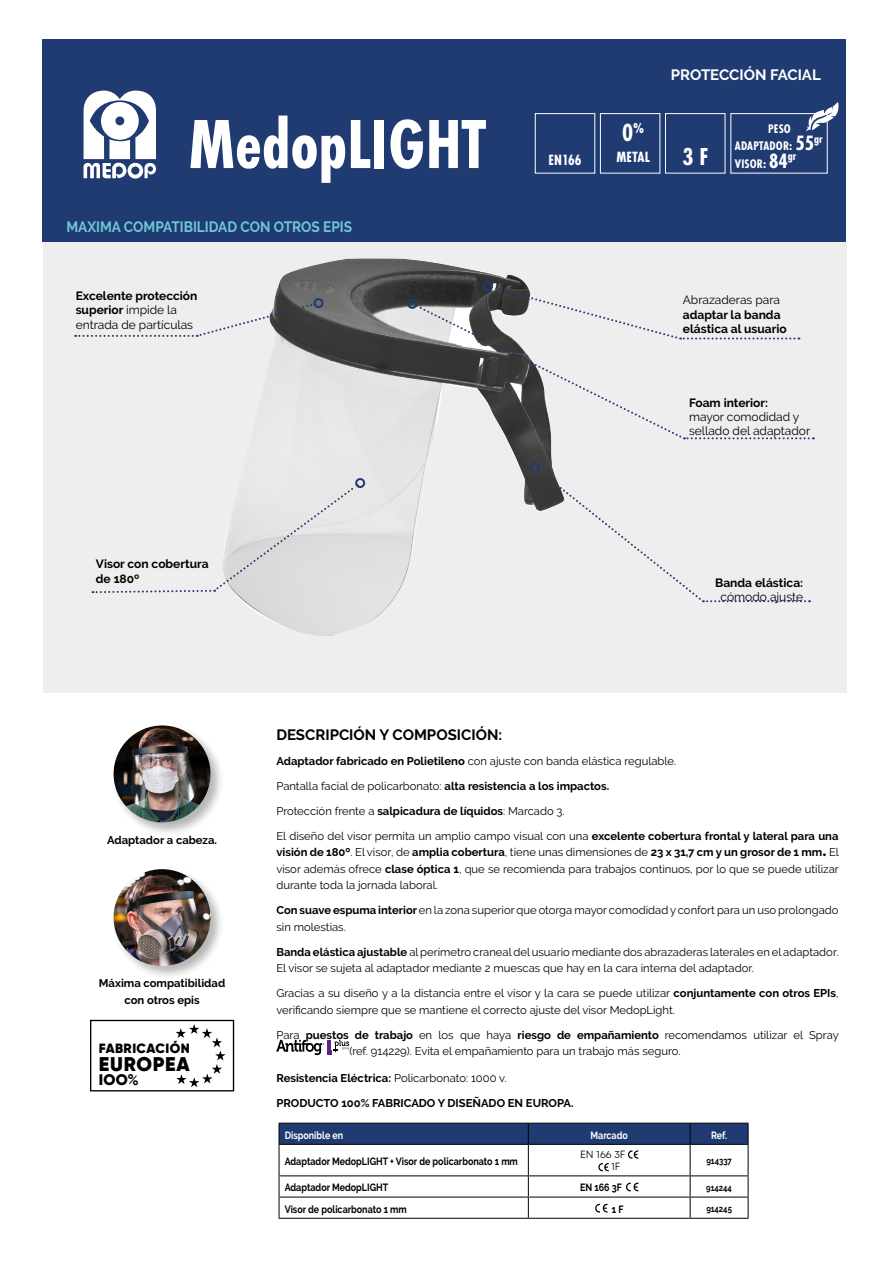
<style>
.page{position:relative;width:893px;height:1263px;background:#fff}
.page>*{position:absolute;margin:0;border:0;box-sizing:border-box;transform-origin:0 0}
.t1{font:700 72px "Futura PT Cond";color:#fff}
.t2{font:700 25.65px "Futura PT Cond";color:#fff}
.t3{font:700 25.5px "Futura PT Cond";color:#fff}
.t4{font:900 19.65px "Gilroy";letter-spacing:.04em;color:#000}
.t5{font:700 15.45px "Futura PT Cond";letter-spacing:.005em;color:#fff}
.t6{font:900 15.3px "Gilroy";color:#000}
.t7{font:700 15px "Raleway";color:#6ec6d5;scale:.91 1}
.t8{font:700 15px "Raleway";color:#000}
.t9{font:700 15px "Raleway";color:#fff}
.t10{font:900 13.35px "Gilroy";letter-spacing:.03em;color:#000}
.t11{font:700 12.9px/17.2px "Futura PT Cond";letter-spacing:.01em;color:#fff}
.t12{font:700 12px/14.4px "Raleway";color:#000}
.t13{font:12px/14.4px "Raleway";color:#000}
.t14{font:11.25px/16.5px "Raleway";color:#000}
.t15{font:700 11.25px/16.5px "Raleway";color:#000;text-align:center}
.t16{font:700 10.5px "Raleway";color:#000;scale:.85 1}
.t17{font:700 10.5px "Raleway";color:#fff;scale:.85 1}
.t18{font:10.5px/12.6px "Mont";color:#000}
.t19{font:700 9px "Raleway";color:#000;scale:.85 1}
.s1{font-weight:400}
.s2{font-size:21.6px}
.s3{font-weight:600}
.s4{font-weight:700}
.s5{font-family:"Myriad Pro";font-weight:700;font-size:15px}
</style>
<div class="page">
<div style="left:43px;top:242px;width:803px;height:451px;background:#eee"></div>
<img style="left:236px;top:258px;width:317px;height:378px">
<div style="left:43px;top:40px;width:803px;height:202px;background:#1f3b72"></div>
<div style="left:535px;top:113px;width:60px;height:61px;border:1px solid #fff"></div>
<div style="left:665px;top:113px;width:60px;height:61px;border:1px solid #fff"></div>
<div style="left:600px;top:113px;width:60px;height:61px;border:1px solid #fff"></div>
<div style="left:730px;top:113px;width:98px;height:61px;border:1px solid #fff"></div>
<svg style="left:806px;top:102px;width:33px;height:30px"></svg>
<svg style="left:276px;top:1040px;width:73px;height:15px"></svg>
<svg style="left:84px;top:91px;width:72px;height:88px"></svg>
<svg style="left:279px;top:1123px;width:470px;height:21px;background:#1e386d"></svg>
<hr style="left:279px;top:1145px;width:1px;height:30px;background:#000">
<svg style="left:279px;top:1176px;width:1px;height:42px"></svg>
<hr style="left:279px;top:1144px;width:249px;height:1px;background:#000">
<hr style="left:528px;top:1144px;width:162px;height:1px;background:#000">
<hr style="left:279px;top:1175px;width:249px;height:1px;background:#000">
<hr style="left:528px;top:1175px;width:162px;height:1px;background:#000">
<hr style="left:279px;top:1196px;width:249px;height:1px;background:#000">
<hr style="left:528px;top:1196px;width:162px;height:1px;background:#000">
<hr style="left:279px;top:1218px;width:249px;height:1px;background:#000">
<hr style="left:528px;top:1218px;width:162px;height:1px;background:#000">
<hr style="left:528px;top:1145px;width:1px;height:30px;background:#000">
<svg style="left:528px;top:1176px;width:1px;height:42px"></svg>
<hr style="left:690px;top:1144px;width:59px;height:1px;background:#000">
<hr style="left:690px;top:1175px;width:59px;height:1px;background:#000">
<hr style="left:690px;top:1145px;width:1px;height:30px;background:#000">
<hr style="left:748px;top:1145px;width:1px;height:30px;background:#000">
<svg style="left:690px;top:1176px;width:1px;height:42px"></svg>
<svg style="left:748px;top:1176px;width:1px;height:42px"></svg>
<hr style="left:690px;top:1196px;width:59px;height:1px;background:#000">
<hr style="left:690px;top:1218px;width:59px;height:1px;background:#000">
<svg style="left:628px;top:1150px;width:10px;height:9px"></svg>
<svg style="left:598px;top:1163px;width:11px;height:8px"></svg>
<svg style="left:626px;top:1182px;width:12px;height:9px"></svg>
<svg style="left:595px;top:1203px;width:13px;height:10px"></svg>
<svg style="left:75px;top:302px;width:241px;height:35px"></svg>
<div style="left:313px;top:298px;width:10px;height:10px;border:2px solid #1f3b72;border-radius:50%"></div>
<svg style="left:537px;top:468px;width:273px;height:134px"></svg>
<div style="left:530px;top:462px;width:10px;height:10px;border:2px solid #1f3b72;border-radius:50%"></div>
<div style="left:407px;top:299px;width:10px;height:10px;border:2px solid #1f3b72;border-radius:50%"></div>
<svg style="left:415px;top:285px;width:399px;height:154px"></svg>
<div style="left:482px;top:281px;width:10px;height:10px;border:2px solid #1f3b72;border-radius:50%"></div>
<svg style="left:92px;top:484px;width:266px;height:110px"></svg>
<div style="left:355px;top:478px;width:10px;height:10px;border:2px solid #1f3b72;border-radius:50%"></div>
<svg style="left:90px;top:1020px;width:144px;height:71px"></svg>
<div style="left:112px;top:723px;width:113px;height:113px;background:#000;opacity:.29"></div>
<img style="left:114px;top:725px;width:97px;height:97px;border-radius:48px">
<div style="left:112px;top:867px;width:113px;height:113px;background:#000;opacity:.29"></div>
<img style="left:114px;top:869px;width:97px;height:97px;border-radius:48px">
<h1 class="t1" style="left:188px;top:102px;width:299px">MedopLIGHT</h1>
<h3 class="t7" style="left:66px;top:218px;width:315px">MAXIMA COMPATIBILIDAD CON OTROS EPIS</h3>
<p class="t12" style="left:76px;top:289px;width:123px">Excelente protección superior <span class="s1">impide la entrada de partículas</span></p>
<p class="t12" style="left:96px;top:557px;width:114px">Visor con cobertura de 180º</p>
<h3 class="t9" style="left:671px;top:66px;width:151px">PROTECCIÓN FACIAL</h3>
<h2 class="t2" style="left:622px;top:118px;width:24px">0<sup>%</sup></h2>
<h3 class="t5" style="left:616px;top:148px;width:35px">METAL</h3>
<h3 class="t5" style="left:548px;top:151px;width:35px">EN166</h3>
<h3 class="t3" style="left:682px;top:142px;width:27px">3 F</h3>
<p class="t11" style="left:735px;top:120px;width:89px;text-indent:33px">PESO<br>ADAPTADOR: <span class="s2">55</span><sup>gr<br></sup>VISOR: <span class="s2">84</span><sup>gr</sup></p>
<p class="t13" style="left:683px;top:293px;width:99px">Abrazaderas para</p>
<p class="t12" style="left:683px;top:307px;width:105px">adaptar la banda elástica al usuario</p>
<p class="t12" style="left:689px;top:395px;width:81px">Foam interior:</p>
<p class="t13" style="left:689px;top:410px;width:123px">mayor comodidad y sellado del adaptador</p>
<p class="t12" style="left:715px;top:575px;width:89px">Banda elástica:</p>
<p class="t13" style="left:721px;top:589px;width:84px">cómodo ajuste</p>
<p class="t15" style="left:107px;top:831px;width:112px">Adaptador a cabeza.</p>
<p class="t15" style="left:99px;top:975px;width:128px">Máxima compatibilidad con otros epis</p>
<p class="t10" style="left:99px;top:1040px;width:93px">FABRICACIÓN</p>
<h3 class="t4" style="left:99px;top:1051px;width:93px">EUROPEA</h3>
<h3 class="t6" style="left:99px;top:1070px;width:42px">IOO<span class="s3">%</span></h3>
<h3 class="t8" style="left:276px;top:726px;width:227px">DESCRIPCIÓN Y COMPOSICIÓN:</h3>
<p class="t14" style="left:276px;top:752px;width:401px"><span class="s4">Adaptador fabricado en Polietileno</span> con ajuste con banda elástica regulable.</p>
<p class="t14" style="left:276px;top:777px;width:334px">Pantalla facial de policarbonato: <span class="s4">alta resistencia a los impactos.</span></p>
<p class="t14" style="left:276px;top:802px;width:290px">Protección frente a <span class="s4">salpicadura de líquidos</span>: Marcado 3.</p>
<p class="t14" style="left:276px;top:827px;width:564px;text-align:justify">El diseño del visor permita un amplio campo visual con una <span class="s4">excelente cobertura frontal y lateral para una visión de 180º</span>. El visor, de <span class="s4">amplia cobertura</span>, tiene unas dimensiones de <span class="s4">23 x 31,7 cm y un grosor de 1 mm</span><span class="s5">.</span> El visor además ofrece <span class="s4">clase óptica 1</span>, que se recomienda para trabajos continuos, por lo que se puede utilizar durante toda la jornada laboral.</p>
<p class="t14" style="left:276px;top:902px;width:564px"><span class="s4">Con suave espuma interior</span> en la zona superior que otorga mayor comodidad y confort para un uso prolongado sin molestias.</p>
<p class="t14" style="left:276px;top:943px;width:564px"><span class="s4">Banda elástica ajustable</span> al perímetro craneal del usuario mediante dos abrazaderas laterales en el adaptador.<br>El visor se sujeta al adaptador mediante 2 muescas que hay en la cara interna del adaptador.</p>
<p class="t14" style="left:276px;top:985px;width:564px">Gracias a su diseño y a la distancia entre el visor y la cara se puede utilizar <span class="s4">conjuntamente con otros EPIs</span>, verificando siempre que se mantiene el correcto ajuste del visor MedopLight.</p>
<p class="t14" style="left:349px;top:1026px;width:491px;text-indent:-73px">Para <span class="s4">puestos de trabajo</span> en los que haya <span class="s4">riesgo de empañamiento</span> recomendamos utilizar el Spray (ref. 914229). Evita el empañamiento para un trabajo más seguro.</p>
<p class="t15" style="left:276px;top:1069px;width:232px">Resistencia Eléctrica: <span class="s1">Policarbonato: 1000 v.</span></p>
<p class="t15" style="left:276px;top:1094px;width:299px">PRODUCTO 100% FABRICADO Y DISEÑADO EN EUROPA.</p>
<p class="t17" style="left:285px;top:1129px;width:70px">Disponible en</p>
<p class="t17" style="left:591px;top:1129px;width:45px">Marcado</p>
<p class="t17" style="left:711px;top:1129px;width:20px">Ref.</p>
<p class="t16" style="left:285px;top:1155px;width:276px">Adaptador MedopLIGHT + Visor de policarbonato 1 mm</p>
<p class="t18" style="left:611px;top:1148px;width:15px;text-indent:-31px">EN 166 3F<br>1F</p>
<p class="t19" style="left:706px;top:1156px;width:31px">914337</p>
<p class="t16" style="left:285px;top:1182px;width:123px">Adaptador MedopLIGHT</p>
<p class="t16" style="left:580px;top:1182px;width:51px">EN 166 3F</p>
<p class="t19" style="left:706px;top:1182px;width:32px">914244</p>
<p class="t16" style="left:285px;top:1203px;width:145px">Visor de policarbonato 1 mm</p>
<p class="t16" style="left:612px;top:1203px;width:15px">1 F</p>
<p class="t19" style="left:706px;top:1203px;width:32px">914245</p>
</div>
